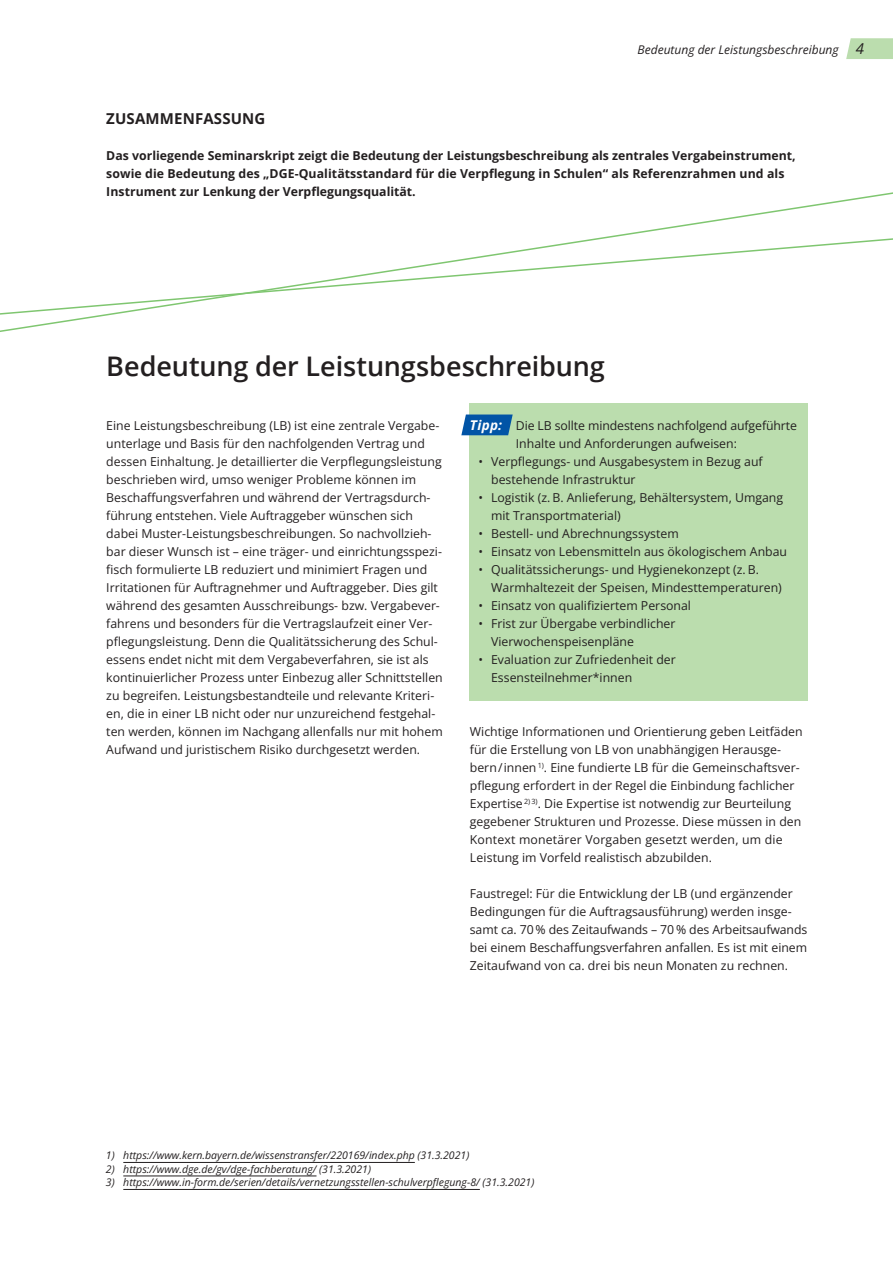
<style>
.page{position:relative;width:893px;height:1263px;background:#fff}
.page>*{position:absolute;margin:0;border:0;box-sizing:border-box;transform-origin:0 0}
.H1_Schwarz___Versetz{font:600 27px "Open Sans";letter-spacing:-.005em;color:#231f20}
.H2_Versal{font:700 15px "Open Sans";letter-spacing:.01em;color:#231f20}
.t1{font:italic 700 13.5px "Open Sans";color:#fff}
.p_Text{font:12.3px/18px "Open Sans";color:#231f20}
.p_Text-2{font:700 12.3px/18px "Open Sans";color:#231f20}
.p_Beispiel_und_Tipp{font:12.3px/18px "Open Sans";letter-spacing:-.01em;color:#231f20}
.t2{font:italic 12px "Open Sans";color:#231f20}
.p_Fußnote{font:italic 10.5px "Open Sans";color:#231f20}
.s1{font-size:15px}
</style>
<div class="page">
<svg style="left:0;top:192px;width:893px;height:140px"></svg>
<svg style="left:846px;top:38px;width:47px;height:21px"></svg>
<hr style="left:123px;top:1162px;width:292px;height:1px;background:#231f20">
<hr style="left:123px;top:1176px;width:193px;height:1px;background:#231f20">
<hr style="left:123px;top:1189px;width:357px;height:1px;background:#231f20">
<div style="left:470px;top:403px;width:338px;height:64px;background:#bbddae"></div>
<div style="left:470px;top:439px;width:338px;height:64px;background:#bbddae"></div>
<div style="left:470px;top:475px;width:338px;height:64px;background:#bbddae"></div>
<div style="left:470px;top:529px;width:338px;height:46px;background:#bbddae"></div>
<div style="left:470px;top:547px;width:338px;height:64px;background:#bbddae"></div>
<div style="left:470px;top:601px;width:338px;height:64px;background:#bbddae"></div>
<div style="left:470px;top:637px;width:338px;height:64px;background:#bbddae"></div>
<svg style="left:461px;top:414px;width:52px;height:21px"></svg>
<p class="t2" style="left:638px;top:42px;width:228px">Bedeutung der Leistungsbeschreibung <span class="s1">4</span></p>
<h2 class="H2_Versal" style="left:106px;top:109px;width:161px">ZUSAMMENFASSUNG</h2>
<p class="p_Text-2" style="left:106px;top:147px;width:691px">Das vorliegende Seminarskript zeigt die Bedeutung der Leistungsbeschreibung als zentrales Vergabeinstrument, sowie die Bedeutung des „DGE-Qualitätsstandard für die Verpflegung in Schulen“ als Referenzrahmen und als<br>Instrument zur Lenkung der Verpflegungsqualität.</p>
<h1 class="H1_Schwarz___Versetz" style="left:106px;top:348px;width:500px">Bedeutung der Leistungsbeschreibung</h1>
<p class="p_Text" style="left:106px;top:417px;width:338px">Eine Leistungsbeschreibung (LB) ist eine zentrale Vergabe&shy;unterlage und Basis für den nachfolgenden Vertrag und dessen Einhaltung. Je detaillierter die Verpflegungsleistung beschrieben wird, umso weniger Probleme können im Beschaffungsverfahren und während der Vertragsdurch&shy;führung entstehen. Viele Auftraggeber wünschen sich dabei Muster-Leistungsbeschreibungen. So nachvollzieh&shy;bar dieser Wunsch ist – eine träger- und einrichtungsspezi&shy;fisch formulierte LB reduziert und minimiert Fragen und Irritationen für Auftragnehmer und Auftraggeber. Dies gilt während des gesamten Ausschreibungs- bzw. Vergabever&shy;fahrens und besonders für die Vertragslaufzeit einer Ver&shy;pflegungsleistung. Denn die Qualitätssicherung des Schul&shy;essens endet nicht mit dem Vergabeverfahren, sie ist als kontinuierlicher Prozess unter Einbezug aller Schnittstellen zu begreifen. Leistungsbestandteile und relevante Kriteri&shy;en, die in einer LB nicht oder nur unzureichend festgehal&shy;ten werden, können im Nachgang allenfalls nur mit hohem Aufwand und juristischem Risiko durchgesetzt werden.</p>
<p class="t1" style="left:470px;top:416px;width:34px">Tipp:</p>
<p class="p_Beispiel_und_Tipp" style="left:516px;top:417px;width:283px">Die LB sollte mindestens nachfolgend aufgeführte<br>Inhalte und Anforderungen aufweisen:</p>
<p class="p_Text" style="left:491px;top:453px;width:273px;text-indent:-13px">• Verpflegungs- und Ausgabesystem in Bezug auf bestehende Infrastruktur</p>
<p class="p_Text" style="left:491px;top:489px;width:293px;text-indent:-13px">• Logistik (z. B. Anlieferung, Behältersystem, Umgang mit Transportmaterial)</p>
<p class="p_Text" style="left:478px;top:525px;width:202px">• Bestell- und Abrechnungssystem</p>
<p class="p_Text" style="left:478px;top:543px;width:310px">• Einsatz von Lebensmitteln aus ökologischem Anbau</p>
<p class="p_Text" style="left:491px;top:561px;width:292px;text-indent:-13px">• Qualitätssicherungs- und Hygienekonzept (z. B.<br>Warmhaltezeit der Speisen, Mindesttemperaturen)</p>
<p class="p_Text" style="left:478px;top:597px;width:214px">• Einsatz von qualifiziertem Personal</p>
<p class="p_Text" style="left:491px;top:615px;width:186px;text-indent:-13px">• Frist zur Übergabe verbindlicher<br>Vierwochenspeisenpläne</p>
<p class="p_Text" style="left:491px;top:651px;width:186px;text-indent:-13px">• Evaluation zur Zufriedenheit der<br>Essensteilnehmer*innen</p>
<p class="p_Text" style="left:470px;top:723px;width:334px">Wichtige Informationen und Orientierung geben Leitfäden für die Erstellung von LB von unabhängigen Herausge&shy;bern / innen <sup>1)</sup>. Eine fundierte LB für die Gemeinschaftsver&shy;pflegung erfordert in der Regel die Einbindung fachlicher Expertise <sup>2)</sup> <sup>3)</sup>. Die Expertise ist notwendig zur Beurteilung gegebener Strukturen und Prozesse. Diese müssen in den Kontext monetärer Vorgaben gesetzt werden, um die Leistung im Vorfeld realistisch abzubilden.</p>
<p class="p_Text" style="left:470px;top:885px;width:339px">Faustregel: Für die Entwicklung der LB (und ergänzender Bedingungen für die Auftragsausführung) werden insge&shy;samt ca. 70 % des Zeitaufwands – 70 % des Arbeitsaufwands bei einem Beschaffungsverfahren anfallen. Es ist mit einem Zeitaufwand von ca. drei bis neun Monaten zu rechnen.</p>
<p class="p_Fußnote" style="left:106px;top:1148px;width:365px">1) https://www.kern.bayern.de/wissenstransfer/220169/index.php (31.3.2021)</p>
<p class="p_Fußnote" style="left:106px;top:1162px;width:267px">2) https://www.dge.de/gv/dge-fachberatung/ (31.3.2021)</p>
<p class="p_Fußnote" style="left:106px;top:1175px;width:430px">3) https://www.in-form.de/serien/details/vernetzungsstellen-schulverpflegung-8/ (31.3.2021)</p>
</div>
